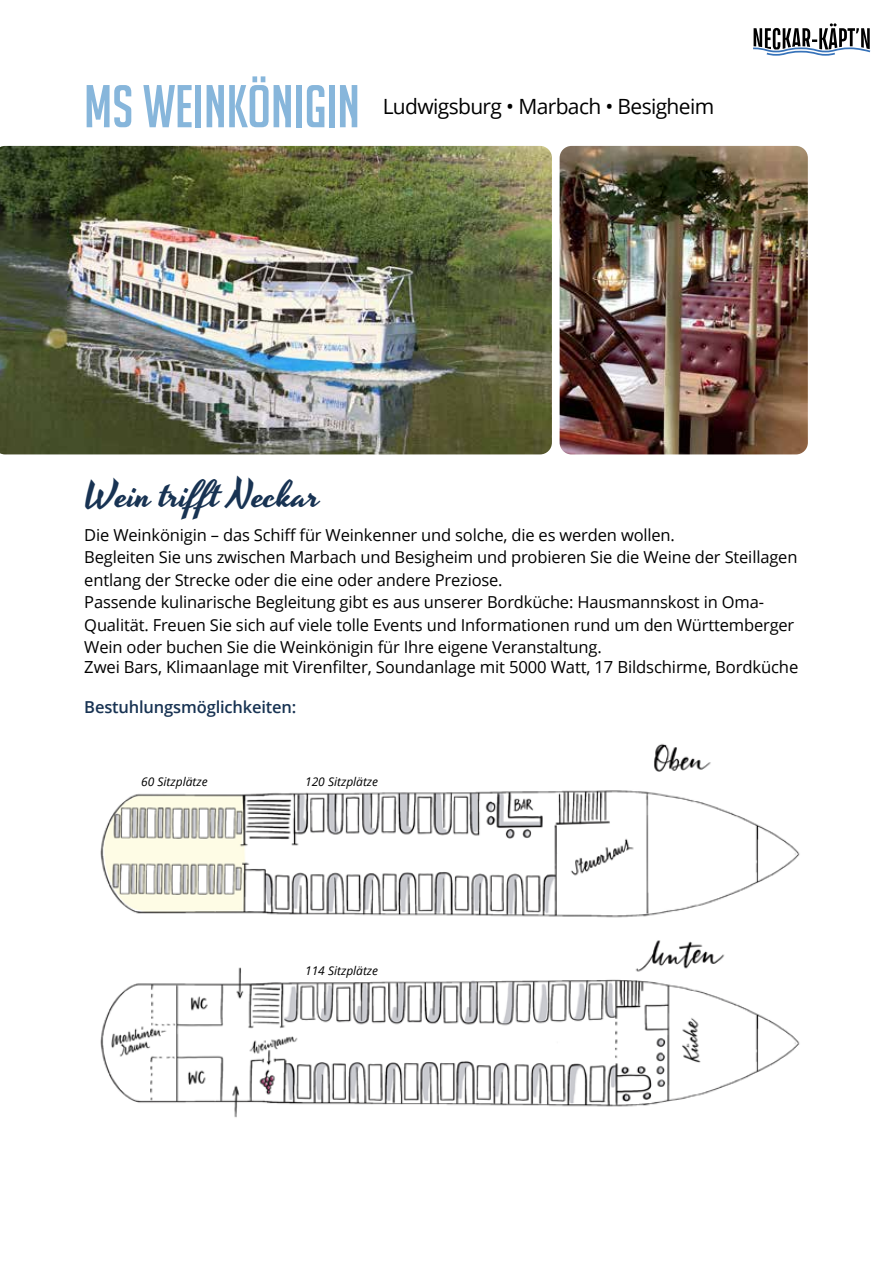
<style>
.page{position:relative;width:893px;height:1263px;background:#fff}
.page>*{position:absolute;margin:0;border:0;box-sizing:border-box;transform-origin:0 0}
.t1{font:58.8px "Big Noodle Titling";color:#87b6db}
.t2{font:37.8px "Yesteryear";color:#183353}
.t3{font:21px "Open Sans";letter-spacing:-.03em;color:#000}
.t4{font:16.65px "Open Sans";letter-spacing:-.01em;color:#000}
.t5{font:16.5px/22.5px "Open Sans";letter-spacing:-.01em;color:#000}
.t6{font:600 16.5px "Open Sans";letter-spacing:-.01em;color:#183353}
.t7{font:italic 12px "Open Sans";color:#000}
</style>
<div class="page">
<img style="left:100px;top:743px;width:700px;height:375px">
<img style="left:0;top:146px;width:552px;height:308px">
<svg style="left:753px;top:23px;width:117px;height:33px"></svg>
<img style="left:560px;top:146px;width:248px;height:308px">
<h1 class="t1" style="left:84px;top:75px;width:277px">MS WEINKÖNIGIN</h1>
<p class="t3" style="left:383px;top:92px;width:333px">Ludwigsburg • Marbach • Besigheim</p>
<h2 class="t2" style="left:84px;top:469px;width:238px">Wein trifft Neckar</h2>
<p class="t5" style="left:84px;top:523px;width:715px">Die Weinkönigin – das Schiff für Weinkenner und solche, die es werden wollen.<br>Begleiten Sie uns zwischen Marbach und Besigheim und probieren Sie die Weine der Steillagen entlang der Strecke oder die eine oder andere Preziose.<br>Passende kulinarische Begleitung gibt es aus unserer Bordküche: Hausmannskost in Oma-Qualität. Freuen Sie sich auf viele tolle Events und Informationen rund um den Württemberger Wein oder buchen Sie die Weinkönigin für Ihre eigene Veranstaltung.</p>
<p class="t4" style="left:84px;top:656px;width:716px">Zwei Bars, Klimaanlage mit Virenfilter, Soundanlage mit 5000 Watt, 17 Bildschirme, Bordküche</p>
<p class="t6" style="left:84px;top:695px;width:214px">Bestuhlungsmöglichkeiten:</p>
<p class="t7" style="left:141px;top:773px;width:68px">60 Sitzplätze</p>
<p class="t7" style="left:305px;top:773px;width:75px">120 Sitzplätze</p>
<p class="t7" style="left:305px;top:962px;width:75px">114 Sitzplätze</p>
</div>
